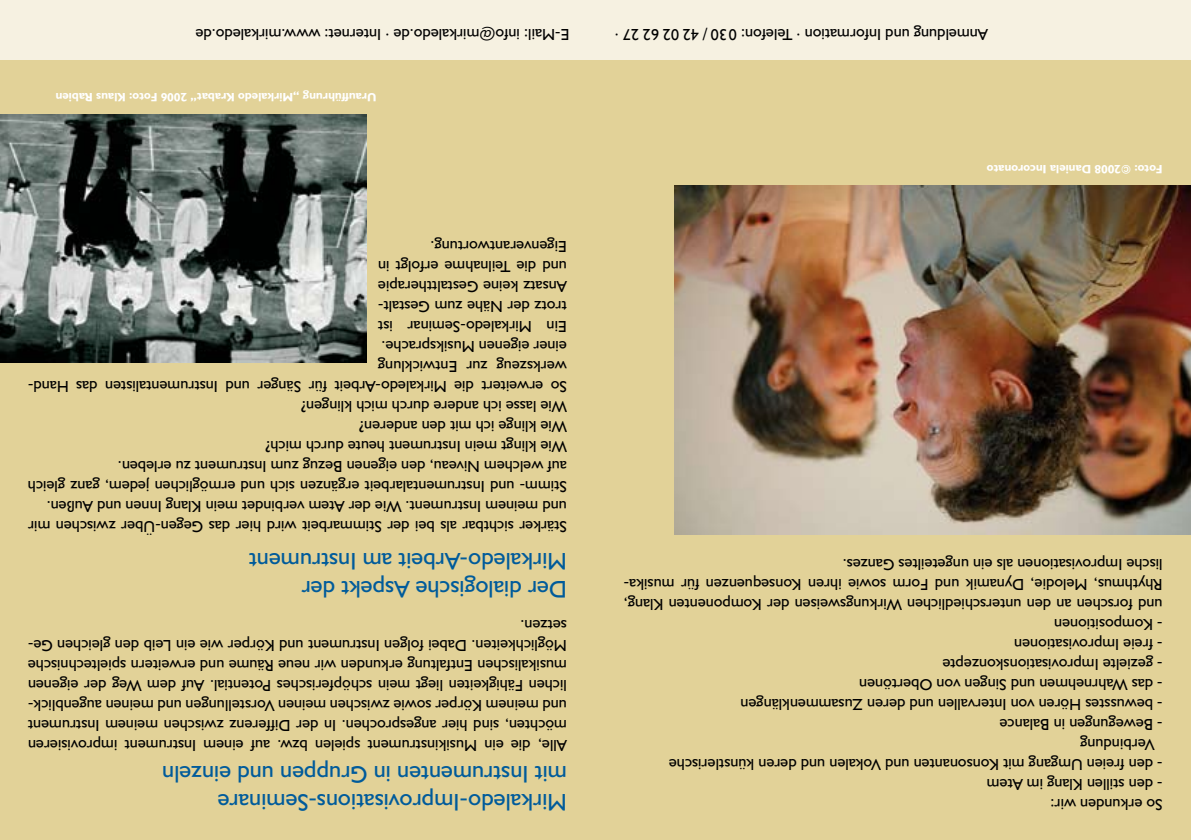
<style>
.page{position:relative;width:1191px;height:840px;background:#fff}
.page>*{position:absolute;margin:0;border:0;box-sizing:border-box;transform-origin:0 0}
.t1{font:24px/28px "Humanist 521 BT";letter-spacing:.005em;color:#005b9b}
.t2{font:16px/20px "Humanist 521 BT";letter-spacing:.005em;color:#000}
.t3{font:700 12px "Humanist 521 BT";letter-spacing:.005em;color:#fff}
</style>
<div class="page">
<div style="left:0;top:0;width:1191px;height:839px;background:#e2d298"></div>
<div style="left:0;top:0;width:1191px;height:59px;background:#f6f1e1"></div>
<img style="left:675px;top:186px;width:516px;height:348px">
<img style="left:0;top:114px;width:367px;height:248px">
<p class="t2" style="left:569px;top:45px;width:375px;rotate:-180deg">E-Mail: info@mirkaledo.de · Internet: www.mirkaledo.de</p>
<p class="t3" style="left:376px;top:104px;width:322px;rotate:-180deg">Uraufführung „Mirkaledo Krabat“ 2006 Foto: Klaus Rabien</p>
<p class="t2" style="left:567px;top:536px;width:540px;rotate:-180deg">Stärker sichtbar als bei der Stimmarbeit wird hier das Gegen-Über zwischen mir und meinem Instrument. Wie der Atem verbindet mein Klang Innen und Außen.<br>Stimm- und Instrumentalarbeit ergänzen sich und ermöglichen jedem, ganz gleich auf welchem Niveau, den eigenen Bezug zum Instrument zu erleben.<br>Wie klingt mein Instrument heute durch mich?<br>Wie klinge ich mit den anderen?<br>Wie lasse ich andere durch mich klingen?<br>So erweitert die Mirkaledo-Arbeit für Sänger und Instrumentalisten das Hand&shy;werkszeug zur Entwicklung<br>einer eigenen Musiksprache.<br>Ein Mirkaledo-Seminar ist<br>trotz der Nähe zum Gestalt-<br>Ansatz keine Gestalttherapie<br>und die Teilnahme erfolgt in<br>Eigenverantwortung.</p>
<h1 class="t1" style="left:567px;top:603px;width:319px;rotate:-180deg">Der dialogische Aspekt der<br>Mirkaledo-Arbeit am Instrument</h1>
<p class="t2" style="left:567px;top:755px;width:540px;text-align:justify;rotate:-180deg">Alle, die ein Musikinstrument spielen bzw. auf einem Instrument improvisieren möchten, sind hier angesprochen. In der Differenz zwischen meinem Instrument und meinem Körper sowie zwischen meinen Vorstellungen und meinen augenblick&shy;lichen Fähigkeiten liegt mein schöpferisches Potential. Auf dem Weg der eigenen musikalischen Entfaltung erkunden wir neue Räume und erweitern spieltechnische Möglichkeiten. Dabei folgen Instrument und Körper wie ein Leib den gleichen Ge&shy;setzen.</p>
<h1 class="t1" style="left:567px;top:816px;width:406px;rotate:-180deg">Mirkaledo-Improvisations-Seminare<br>mit Instrumenten in Gruppen und einzeln</h1>
<p class="t2" style="left:987px;top:45px;width:374px;rotate:-180deg">Anmeldung und Information · Telefon: 030 / 42 02 62 27 ·</p>
<p class="t3" style="left:1162px;top:176px;width:177px;rotate:-180deg">Foto: ©2008 Daniela Incoronato</p>
<p class="t2" style="left:1162px;top:634px;width:540px;rotate:-180deg">- Kompositionen<br>und forschen an den unterschiedlichen Wirkungsweisen der Komponenten Klang, Rhythmus, Melodie, Dynamik und Form sowie ihren Konsequenzen für musika&shy;lische Improvisationen als ein ungeteiltes Ganzes.</p>
<p class="t2" style="left:1162px;top:654px;width:150px;rotate:-180deg">- freie Improvisationen</p>
<p class="t2" style="left:1162px;top:674px;width:221px;rotate:-180deg">- gezielte Improvisationskonzepte</p>
<p class="t2" style="left:1162px;top:694px;width:305px;rotate:-180deg">- das Wahrnehmen und Singen von Obertönen</p>
<p class="t2" style="left:1162px;top:714px;width:423px;rotate:-180deg">- bewusstes Hören von Intervallen und deren Zusammenklängen</p>
<p class="t2" style="left:1162px;top:734px;width:164px;rotate:-180deg">- Bewegungen in Balance</p>
<p class="t2" style="left:1154px;top:774px;width:487px;text-indent:-8px;rotate:-180deg">- den freien Umgang mit Konsonanten und Vokalen und deren künstlerische<br>Verbindung</p>
<p class="t2" style="left:1162px;top:794px;width:177px;rotate:-180deg">- den stillen Klang im Atem</p>
<p class="t2" style="left:1162px;top:814px;width:114px;rotate:-180deg">So erkunden wir:</p>
</div>
